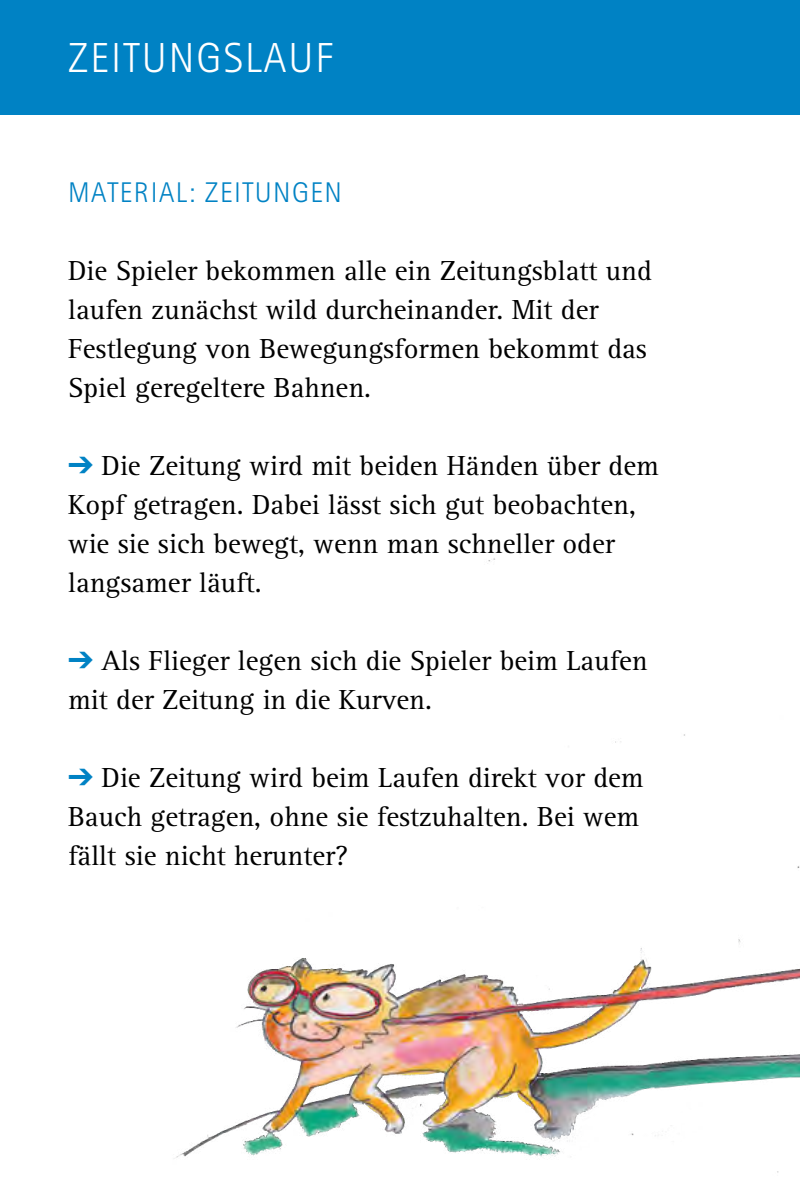
<style>
.page{position:relative;width:800px;height:1191px;background:#fff}
.page>*{position:absolute;margin:0;border:0;box-sizing:border-box;transform-origin:0 0}
.H1{font:300 42px "Rotis Sans Serif Std";letter-spacing:.05em;color:#fff}
.Pfeil_Anstrich_blau{font:28.5px/39px "Rotis Serif Std";color:#000}
.Copy{font:28.5px/39px "Rotis Serif Std";color:#000}
.H2_blau{font:300 28.5px "Rotis Sans Serif Std";letter-spacing:.05em;color:#0082c4}
.s1{color:#0082c4}
</style>
<div class="page">
<div style="left:0;top:0;width:799px;height:115px;background:#0082c4"></div>
<img style="left:174px;top:553px;width:625px;height:620px">
<h2 class="H1" style="left:68px;top:34px;width:266px">ZEITUNGSLAUF</h2>
<h3 class="H2_blau" style="left:68px;top:176px;width:275px">MATERIAL: ZEITUNGEN</h3>
<p class="Copy" style="left:68px;top:252px;width:585px">Die Spieler bekommen alle ein Zeitungsblatt und laufen zunächst wild durcheinander. Mit der Festlegung von Bewegungsformen bekommt das Spiel geregeltere Bahnen.</p>
<p class="Pfeil_Anstrich_blau" style="left:68px;top:447px;width:592px"><span class="s1">➔</span> Die Zeitung wird mit beiden Händen über dem Kopf getragen. Dabei lässt sich gut beobachten, wie sie sich bewegt, wenn man schneller oder langsamer läuft.</p>
<p class="Pfeil_Anstrich_blau" style="left:68px;top:642px;width:581px"><span class="s1">➔</span> Als Flieger legen sich die Spieler beim Laufen mit der Zeitung in die Kurven.</p>
<p class="Pfeil_Anstrich_blau" style="left:68px;top:759px;width:577px"><span class="s1">➔</span> Die Zeitung wird beim Laufen direkt vor dem<br>Bauch getragen, ohne sie festzuhalten. Bei wem fällt sie nicht herunter?</p>
</div>
